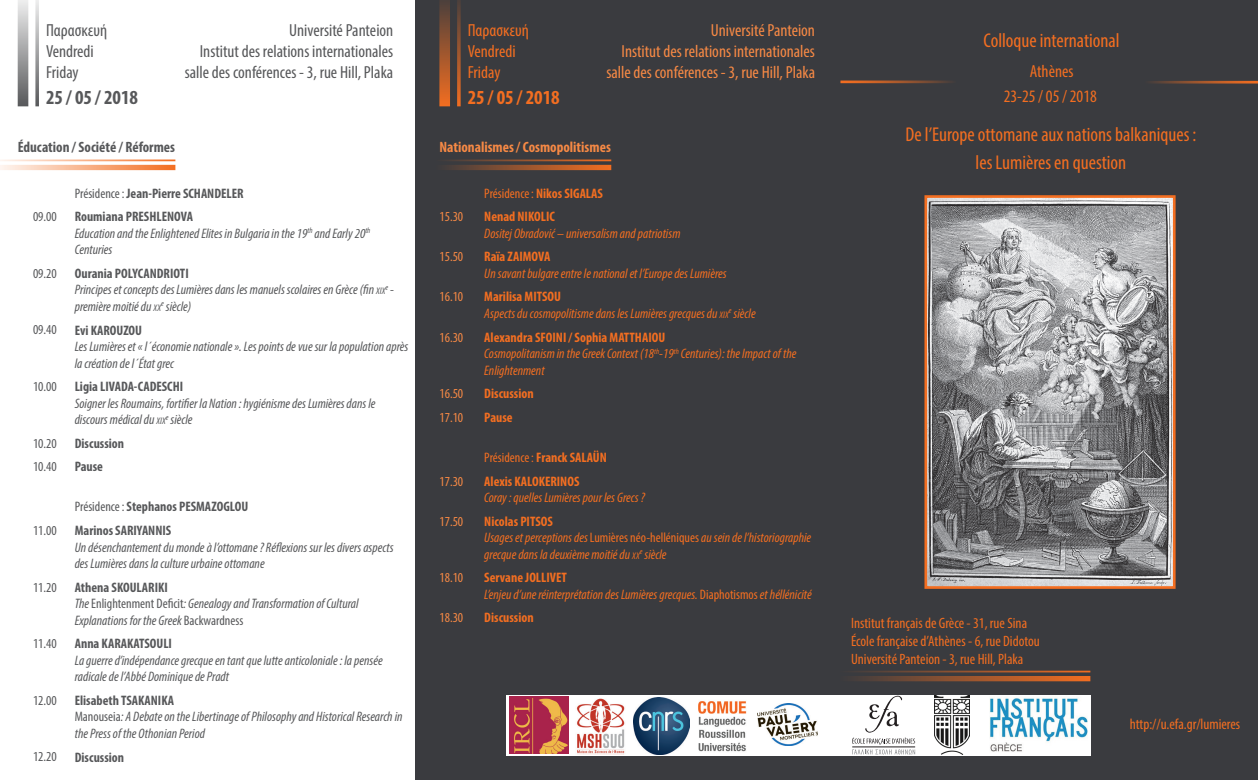
<style>
.page{position:relative;width:1258px;height:780px;background:#fff}
.page>*{position:absolute;margin:0;border:0;box-sizing:border-box;transform-origin:0 0}
.t1{font:condensed 20px/27.5px "Myriad Pro";color:#f36e21;text-align:center}
.t2{font:700 condensed 20px "Myriad Pro";color:#57585a}
.t3{font:700 condensed 20px "Myriad Pro";color:#f36e21}
.t4{font:condensed 17.5px/21px "Myriad Pro";color:#57585a}
.t5{font:condensed 17.5px/21px "Myriad Pro";color:#f68945;text-align:right}
.t6{font:condensed 17.5px/21px "Myriad Pro";color:#f36e21}
.t7{font:condensed 15px/18px "Myriad Pro";color:#f36e21}
.t8{font:700 condensed 15px "Myriad Pro";color:#f68945}
.t9{font:700 condensed 15px "Myriad Pro";color:#57585a}
.t10{font:italic condensed 13.75px/16.5px "Myriad Pro";color:#57585a}
.t11{font:italic condensed 13.75px/16.5px "Myriad Pro";color:#f36e21}
.t12{font:700 condensed 13.75px/23.6px "Myriad Pro";color:#57585a}
.t13{font:700 condensed 13.75px/23.6px "Myriad Pro";color:#f36e21}
.t14{font:condensed 13.75px/23.6px "Myriad Pro";color:#57585a}
.t15{font:condensed 13.75px/23.6px "Myriad Pro";color:#f68945}
.t16{font:italic condensed 8px "Myriad Pro";color:#57585a}
.s1{font-weight:400}
.s2{font-weight:700;font-style:normal}
.s3{font-size:9.62px}
.s4{font-size:13.75px}
.s5{font-style:normal}
</style>
<div class="page">
<div style="left:415px;top:0;width:843px;height:780px;background:#3a3b3f"></div>
<svg style="left:35px;top:0;width:4px;height:106px"></svg>
<svg style="left:18px;top:0;width:10px;height:106px"></svg>
<svg style="left:457px;top:0;width:4px;height:106px"></svg>
<svg style="left:439px;top:0;width:11px;height:106px"></svg>
<hr style="left:840px;top:80px;width:116px;height:3px;background:#f36e21">
<hr style="left:1144px;top:81px;width:114px;height:2px;background:#f36e21">
<hr style="left:840px;top:670px;width:250px;height:2px;background:#f36e21">
<svg style="left:854px;top:676px;width:236px;height:5px"></svg>
<div style="left:506px;top:695px;width:584px;height:60px;background:#fff"></div>
<hr style="left:0;top:159px;width:175px;height:2px;background:#f36e21">
<svg style="left:0;top:165px;width:175px;height:5px"></svg>
<hr style="left:436px;top:159px;width:175px;height:2px;background:#f36e21">
<svg style="left:446px;top:165px;width:165px;height:5px"></svg>
<img style="left:509px;top:696px;width:59px;height:58px">
<img style="left:698px;top:701px;width:48px;height:51px">
<img style="left:576px;top:698px;width:49px;height:57px">
<img style="left:633px;top:697px;width:57px;height:57px">
<svg style="left:852px;top:695px;width:63px;height:59px"></svg>
<hr style="left:852px;top:746px;width:63px;height:1px;background:#231f20">
<img style="left:934px;top:695px;width:36px;height:59px">
<img style="left:990px;top:697px;width:98px;height:55px">
<img style="left:928px;top:199px;width:243px;height:385px">
<div style="left:924px;top:195px;width:251px;height:393px;border:3px solid #f36e21"></div>
<img style="left:757px;top:703px;width:60px;height:42px">
<p class="t4" style="left:46px;top:20px;width:63px">Παρασκευή<br>Vendredi<br>Friday</p>
<h1 class="t2" style="left:46px;top:84px;width:94px">25 / 05 / 2018</h1>
<p class="t4" style="left:185px;top:20px;width:210px;text-align:right">Université Panteion<br>Institut des relations internationales salle des conférences - 3, rue Hill, Plaka</p>
<p class="t6" style="left:468px;top:20px;width:63px">Παρασκευή<br>Vendredi<br>Friday</p>
<h1 class="t3" style="left:468px;top:84px;width:94px">25 / 05 / 2018</h1>
<p class="t5" style="left:606px;top:20px;width:210px">Université Panteion<br>Institut des relations internationales salle des conférences - 3, rue Hill, Plaka</p>
<h1 class="t1" style="left:983px;top:26px;width:138px">Colloque international</h1>
<p class="t6" style="left:1004px;top:59px;width:95px;line-height:24.5px;text-align:center">Athènes<br>23-25 / 05 / 2018</p>
<p class="t9" style="left:18px;top:137px;width:159px">Éducation / Société / Réformes</p>
<p class="t12" style="left:75px;top:181px;width:170px"><span class="s1">Présidence:</span> Jean-Pierre SCHANDELER<br>Roumiana PRESHLENOVA</p>
<p class="t10" style="left:75px;top:225px;width:297px">Education and the Enlightened Elites in Bulgaria in the 19<sup>th</sup> and Early 20<sup>th<br></sup>Centuries</p>
<p class="t10" style="left:75px;top:265px;width:312px"><span class="s2">Ourania POLYCANDRIOTI<br></span>Principes et concepts des Lumières dans les manuels scolaires en Grèce (fin <span class="s3">XIX</span></p>
<p class="t14" style="left:33px;top:205px;width:25px">09.00</p>
<p class="t14" style="left:33px;top:261px;width:25px">09.20</p>
<p class="t16" style="left:385px;top:282px;width:10px">e <span class="s4">-</span></p>
<p class="t14" style="left:33px;top:318px;width:25px">09.40</p>
<p class="t14" style="left:33px;top:374px;width:25px">10.00</p>
<p class="t14" style="left:33px;top:431px;width:25px">10.20<br>10.40</p>
<p class="t14" style="left:33px;top:518px;width:25px">11.00</p>
<p class="t14" style="left:33px;top:575px;width:25px">11.20</p>
<p class="t14" style="left:33px;top:631px;width:25px">11.40</p>
<p class="t14" style="left:33px;top:688px;width:25px">12.00</p>
<p class="t14" style="left:33px;top:744px;width:25px">12.20</p>
<p class="t10" style="left:75px;top:294px;width:118px;line-height:23.6px">première moitié du <span class="s3">XX</span><sup>e</sup> siècle)<br><span class="s2">Evi KAROUZOU</span></p>
<p class="t10" style="left:75px;top:338px;width:335px">Les Lumières et « l´économie nationale ». Les points de vue sur la population après la création de l´État grec</p>
<p class="t12" style="left:75px;top:374px;width:110px">Ligia LIVADA-CADESCHI</p>
<p class="t10" style="left:75px;top:394px;width:302px">Soigner les Roumains, fortifier la Nation : hygiénisme des Lumières dans le discours médical du <span class="s3">XIX</span><sup>e</sup> siècle</p>
<p class="t12" style="left:75px;top:431px;width:51px">Discussion<br>Pause</p>
<p class="t12" style="left:75px;top:494px;width:175px"><span class="s1">Présidence:</span> Stephanos PESMAZOGLOU<br>Marinos SARIYANNIS</p>
<p class="t10" style="left:75px;top:538px;width:321px">Un désenchantement du monde à l’ottomane ? Réflexions sur les divers aspects des Lumières dans la culture urbaine ottomane</p>
<p class="t10" style="left:75px;top:578px;width:285px"><span class="s2">Athena SKOULARIKI<br></span>The <span class="s5">Enlightenment Deficit</span>: Genealogy and Transformation of Cultural<br>Explanations for the Greek <span class="s5">Backwardness</span></p>
<p class="t12" style="left:75px;top:631px;width:99px">Anna KARAKATSOULI</p>
<p class="t10" style="left:75px;top:651px;width:309px">La guerre d’indépendance grecque en tant que lutte anticoloniale : la pensée radicale de l’Abbé Dominique de Pradt</p>
<p class="t10" style="left:75px;top:692px;width:329px"><span class="s2">Elisabeth TSAKANIKA<br></span><span class="s5">Manouseia</span>: A Debate on the Libertinage of Philosophy and Historical Research in the Press of the Othonian Period</p>
<p class="t12" style="left:75px;top:744px;width:51px">Discussion</p>
<h1 class="t1" style="left:905px;top:120px;width:293px">De l’Europe ottomane aux nations balkaniques : les Lumières en question</h1>
<p class="t8" style="left:439px;top:137px;width:173px">Nationalismes / Cosmopolitismes</p>
<p class="t13" style="left:484px;top:181px;width:120px"><span class="s1">Présidence:</span> Nikos SIGALAS<br>Nenad NIKOLIC</p>
<p class="t11" style="left:484px;top:225px;width:198px">Dositej Obradović – universalism and patriotism</p>
<p class="t13" style="left:484px;top:245px;width:68px">Raïa ZAIMOVA</p>
<p class="t11" style="left:484px;top:265px;width:244px">Un savant bulgare entre le national et l’Europe des Lumières</p>
<p class="t11" style="left:484px;top:288px;width:273px"><span class="s2">Marilisa MITSOU<br></span>Aspects du cosmopolitisme dans les Lumières grecques du <span class="s3">XIX</span><sup>e</sup> siècle</p>
<p class="t11" style="left:484px;top:328px;width:314px"><span class="s2">Alexandra SFOINI / Sophia MATTHAIOU<br></span>Cosmopolitanism in the Greek Context (18<sup>th</sup>-19<sup>th</sup> Centuries): the Impact of the<br>Enlightenment</p>
<p class="t13" style="left:484px;top:381px;width:51px">Discussion<br>Pause</p>
<p class="t13" style="left:484px;top:445px;width:124px"><span class="s1">Présidence:</span> Franck SALAÜN<br>Alexis KALOKERINOS</p>
<p class="t11" style="left:484px;top:489px;width:162px">Coray : quelles Lumières pour les Grecs ?</p>
<p class="t11" style="left:484px;top:512px;width:328px"><span class="s2">Nicolas PITSOS<br></span>Usages et perceptions des <span class="s5">Lumières néo-helléniques</span> au sein de l’historiographie grecque dans la deuxième moitié du <span class="s3">XX</span><sup>e</sup> siècle</p>
<p class="t11" style="left:484px;top:569px;width:329px"><span class="s2">Servane JOLLIVET<br></span>L’enjeu d’une réinterprétation des Lumières grecques. <span class="s5">Diaphotismos</span> et héllénicité</p>
<p class="t13" style="left:484px;top:605px;width:51px">Discussion</p>
<p class="t15" style="left:439px;top:205px;width:25px">15.30</p>
<p class="t15" style="left:439px;top:245px;width:25px">15.50</p>
<p class="t15" style="left:439px;top:285px;width:25px">16.10</p>
<p class="t15" style="left:439px;top:325px;width:25px">16.30</p>
<p class="t15" style="left:439px;top:381px;width:25px">16.50<br>17.10</p>
<p class="t15" style="left:439px;top:469px;width:25px">17.30</p>
<p class="t15" style="left:439px;top:509px;width:25px">17.50</p>
<p class="t15" style="left:439px;top:565px;width:25px">18.10</p>
<p class="t15" style="left:439px;top:605px;width:25px">18.30</p>
<p class="t7" style="left:851px;top:614px;width:190px">Institut français de Grèce - 31, rue Sina<br>École française d’Athènes - 6, rue Didotou<br>Université Panteion - 3, rue Hill, Plaka</p>
<p class="t7" style="left:1130px;top:715px;width:112px">http://u.efa.gr/lumieres</p>
</div>
